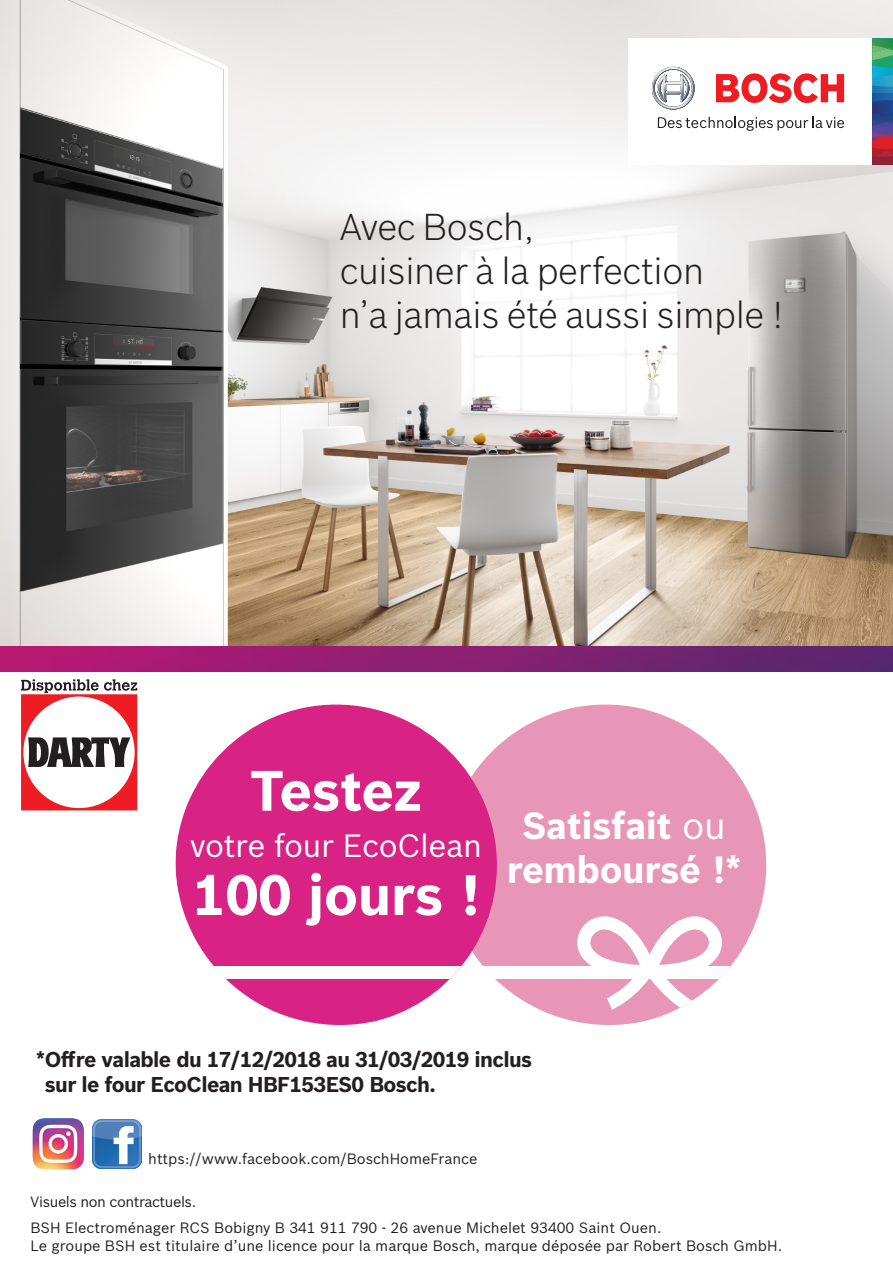
<style>
.page{position:relative;width:893px;height:1263px;background:#fff}
.page>*{position:absolute;margin:0;border:0;box-sizing:border-box;transform-origin:0 0}
.t1{font:700 55.65px "Bosch Sans";letter-spacing:-.01em;color:#fff}
.t2{font:700 37.05px "Bosch Sans";letter-spacing:-.01em;color:#fff}
.Headline_1_Black_13{font:300 36.6px "Bosch Sans";letter-spacing:-.01em;color:#231f20}
.t3{font:31.5px "Bosch Sans";letter-spacing:-.01em;color:#fff}
.t4{font:700 21px/25.2px "Bosch Sans";letter-spacing:-.03em;color:#231f20}
.t5{font:14.7px "Bosch Sans";color:#231f20}
.t6{font:14.7px "Bosch Sans";letter-spacing:-.03em;color:#231f20}
.s1{font-weight:400}
</style>
<div class="page">
<img style="left:0;top:0;width:893px;height:647px">
<div style="left:628px;top:39px;width:265px;height:126px;background:#fff"></div>
<svg style="left:872px;top:39px;width:21px;height:126px;background:#4f657b"></svg>
<svg style="left:652px;top:67px;width:43px;height:43px"></svg>
<svg style="left:716px;top:73px;width:128px;height:30px"></svg>
<svg style="left:658px;top:117px;width:186px;height:14px"></svg>
<img style="left:0;top:647px;width:893px;height:24px">
<img style="left:32px;top:1118px;width:52px;height:52px">
<img style="left:93px;top:1120px;width:48px;height:48px">
<svg style="left:497px;top:704px;width:269px;height:321px;fill:#e896b8"></svg>
<div style="left:445px;top:966px;width:321px;height:13px;background:#fff"></div>
<svg style="left:577px;top:916px;width:145px;height:103px"></svg>
<svg style="left:175px;top:704px;width:322px;height:321px;fill:#d82385"></svg>
<div style="left:175px;top:966px;width:322px;height:13px;background:#fff"></div>
<svg style="left:21px;top:679px;width:116px;height:131px"></svg>
<p class="Headline_1_Black_13" style="left:340px;top:201px;width:196px">Avec Bosch,</p>
<p class="Headline_1_Black_13" style="left:340px;top:245px;width:366px">cuisiner à la perfection</p>
<p class="Headline_1_Black_13" style="left:340px;top:289px;width:445px">n’a jamais été aussi simple !</p>
<p class="t1" style="left:250px;top:748px;width:173px">Testez</p>
<p class="t3" style="left:190px;top:822px;width:293px">votre four EcoClean</p>
<p class="t1" style="left:192px;top:853px;width:289px">100 jours !</p>
<p class="t2" style="left:522px;top:797px;width:205px">Satisfait <span class="s1">ou</span></p>
<p class="t2" style="left:507px;top:842px;width:237px">remboursé !*</p>
<p class="t4" style="left:45px;top:1045px;width:489px;text-indent:-9px">*Offre valable du 17/12/2018 au 31/03/2019 inclus sur le four EcoClean HBF153ES0 Bosch.</p>
<p class="t5" style="left:148px;top:1148px;width:331px">https://www.facebook.com/BoschHomeFrance</p>
<p class="t6" style="left:31px;top:1191px;width:167px">Visuels non contractuels.</p>
<p class="t5" style="left:31px;top:1217px;width:632px">BSH Electroménager RCS Bobigny B 341 911 790 - 26 avenue Michelet 93400 Saint Ouen.</p>
<p class="t5" style="left:31px;top:1235px;width:753px">Le groupe BSH est titulaire d’une licence pour la marque Bosch, marque déposée par Robert Bosch GmbH.</p>
</div>
